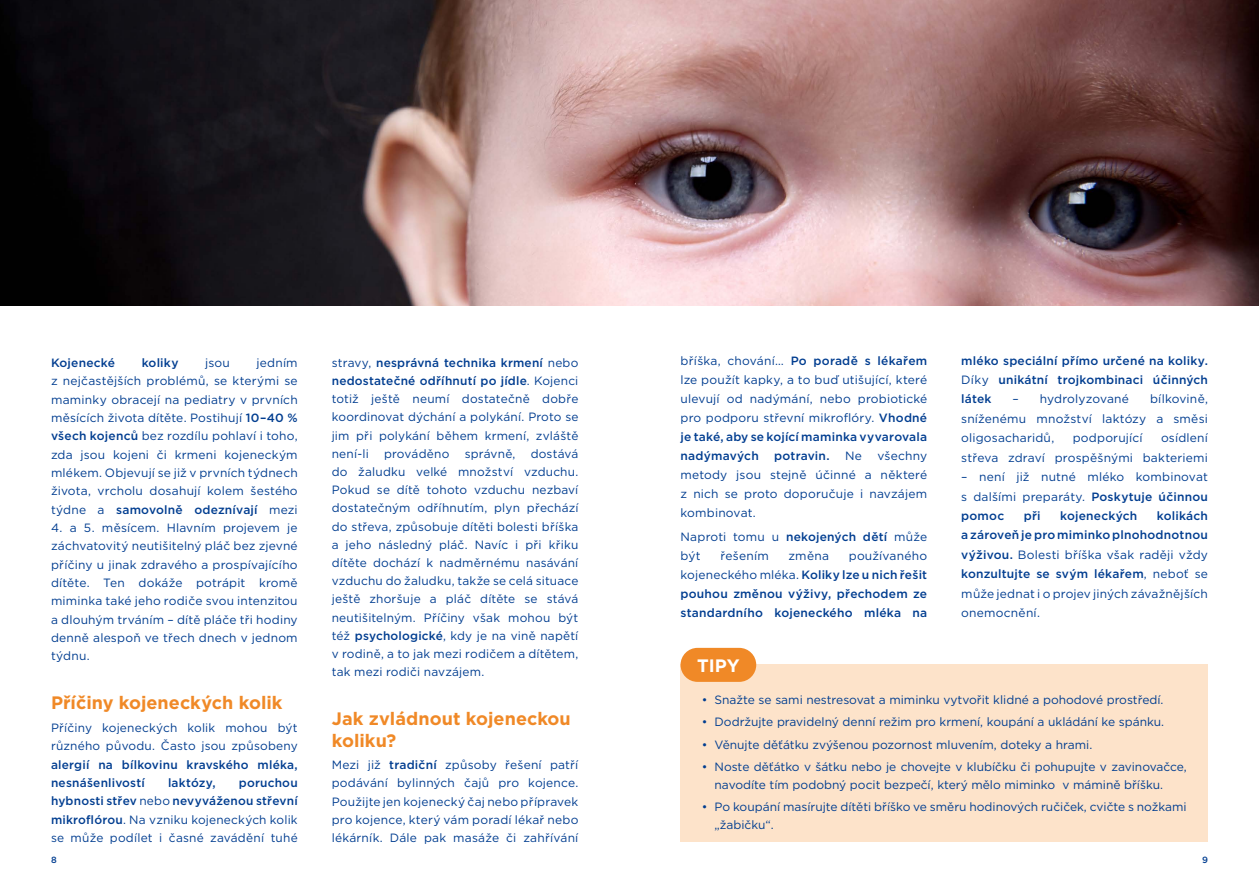
<style>
.page{position:relative;width:1259px;height:893px;background:#fff}
.page>*{position:absolute;margin:0;border:0;box-sizing:border-box;transform-origin:0 0}
.t1{font:700 18px/21.8px "Gotham";color:#f08927}
.t2{font:700 18px "Gotham";color:#fff}
.t3{font:12px/18.1px "Gotham";letter-spacing:.01em;color:#003d90;text-align:justify}
.t4{font:500 12px/19px "Gotham";letter-spacing:.015em;color:#003d90;text-align:justify}
.t5{font:500 9px "Gotham";color:#003d90}
.s1{font-weight:500}
.s2{font-weight:400}
</style>
<div class="page">
<img style="left:0;top:0;width:1259px;height:306px">
<div style="left:680px;top:665px;width:528px;height:177px;background:#fde3ca"></div>
<div style="left:680px;top:648px;width:76px;height:34px;background:#f08927;border-radius:17px"></div>
<p class="t4" style="left:51px;top:353px;width:66px">Kojenecké</p>
<p class="t4" style="left:142px;top:353px;width:38px">koliky</p>
<p class="t3" style="left:205px;top:353px;width:26px">jsou</p>
<p class="t3" style="left:51px;top:353px;width:248px;text-indent:205px">jedním z nejčastějších problémů, se kterými se maminky obracejí na pediatry v prvních měsících života dítěte. Postihují <span class="s1">10–40 % všech kojenců</span> bez rozdílu pohlaví i toho, zda jsou kojeni či krmeni kojeneckým mlékem. Objevují se již v prvních týdnech života, vrcholu dosahují kolem šestého týdne a <span class="s1">samovolně odeznívají</span> mezi</p>
<p class="t3" style="left:51px;top:518px;width:248px">4. a 5. měsícem. Hlavním projevem je záchvatovitý neutišitelný pláč bez zjevné příčiny u jinak zdravého a prospívajícího dítěte. Ten dokáže potrápit kromě miminka také jeho rodiče svou intenzitou a dlouhým trváním – dítě pláče tři hodiny denně alespoň ve třech dnech v jednom týdnu.</p>
<h1 class="t1" style="left:51px;top:692px;width:233px">Příčiny kojeneckých kolik</h1>
<p class="t3" style="left:51px;top:718px;width:248px">Příčiny kojeneckých kolik mohou být různého původu. Často jsou způsobeny</p>
<p class="t4" style="left:51px;top:755px;width:248px;line-height:18.3px">alergií na bílkovinu kravského mléka, nesnášenlivostí</p>
<p class="t4" style="left:168px;top:773px;width:49px">laktózy,</p>
<p class="t3" style="left:51px;top:773px;width:248px;text-indent:188px"><span class="s1">poruchou hybnosti střev</span> nebo <span class="s1">nevyváženou střevní mikroflórou</span>. Na vzniku kojeneckých kolik se může podílet i časné zavádění tuhé</p>
<p class="t3" style="left:332px;top:353px;width:248px">stravy, <span class="s1">nesprávná technika krmení</span> nebo <span class="s1">nedostatečné odříhnutí po jídle</span>. Kojenci totiž ještě neumí dostatečně dobře koordinovat dýchání a polykání. Proto se jim při polykání během krmení, zvláště není-li</p>
<p class="t3" style="left:332px;top:444px;width:248px;text-indent:199px">dostává do žaludku velké množství vzduchu.<br>Pokud se dítě tohoto vzduchu nezbaví dostatečným odříhnutím, plyn přechází do střeva, způsobuje dítěti bolesti bříška a jeho následný pláč. Navíc i při křiku dítěte dochází k nadměrnému nasávání vzduchu do žaludku, takže se celá situace ještě zhoršuje a pláč dítěte se stává neutišitelným. Příčiny však mohou být též <span class="s1">psychologické</span>, kdy je na vině napětí v rodině, a to jak mezi rodičem a dítětem, tak mezi rodiči navzájem.</p>
<h1 class="t1" style="left:332px;top:707px;width:241px">Jak zvládnout kojeneckou koliku?</h1>
<p class="t3" style="left:332px;top:755px;width:248px">Mezi již <span class="s1">tradiční</span> způsoby řešení patří podávání bylinných čajů pro kojence.<br>Použijte jen kojenecký čaj nebo přípravek pro kojence, který vám poradí lékař nebo lékárník. Dále pak masáže či zahřívání</p>
<p class="t3" style="left:384px;top:444px;width:67px">prováděno</p>
<p class="t3" style="left:465px;top:444px;width:52px">správně,</p>
<p class="t3" style="left:680px;top:351px;width:248px;line-height:19px">bříška, chování… <span class="s1">Po poradě s lékařem </span>lze použít kapky, a to buď utišující, které ulevují od nadýmání, nebo probiotické pro podporu střevní mikroflóry. <span class="s1">Vhodné je také, aby se kojící maminka vyvarovala nadýmavých</span></p>
<p class="t3" style="left:680px;top:446px;width:248px;line-height:19px;text-indent:197px">všechny metody jsou stejně účinné a některé z nich se proto doporučuje i navzájem kombinovat.</p>
<p class="t3" style="left:680px;top:527px;width:248px;line-height:19px">Naproti tomu u <span class="s1">nekojených dětí</span> může být</p>
<p class="t4" style="left:774px;top:446px;width:57px">potravin.</p>
<p class="t3" style="left:845px;top:447px;width:18px">Ne</p>
<p class="t4" style="left:680px;top:546px;width:248px;text-indent:168px"><span class="s2">používaného kojeneckého mléka.</span> Koliky lze u nich řešit pouhou změnou výživy, přechodem ze standardního kojeneckého mléka na</p>
<p class="t3" style="left:720px;top:546px;width:50px">řešením</p>
<p class="t3" style="left:788px;top:546px;width:42px">změna</p>
<h1 class="t2" style="left:697px;top:654px;width:44px">TIPY</h1>
<p class="t4" style="left:961px;top:350px;width:248px;line-height:19.5px">mléko speciální přímo určené na koliky.<br><span class="s2">Díky</span> unikátní trojkombinaci účinných látek</p>
<p class="t3" style="left:961px;top:389px;width:248px;line-height:19.5px;text-indent:189px">bílkovině, sníženému množství laktózy a směsi oligosacharidů,</p>
<p class="t3" style="left:1012px;top:390px;width:118px">– hydrolyzované</p>
<p class="t3" style="left:961px;top:428px;width:248px;line-height:19.5px;text-align:right">osídlení<br>střeva zdraví prospěšnými bakteriemi</p>
<p class="t3" style="left:961px;top:467px;width:248px;line-height:19.5px">– není již nutné mléko kombinovat s dalšími preparáty. <span class="s1">Poskytuje účinnou pomoc</span></p>
<p class="t3" style="left:1072px;top:429px;width:71px">podporující</p>
<p class="t3" style="left:961px;top:506px;width:248px;line-height:19.5px;text-indent:196px"><span class="s1">kolikách a zároveň je pro miminko plnohodnotnou výživou.</span> Bolesti bříška však raději vždy <span class="s1">konzultujte se svým lékařem</span>, neboť se může jednat i o projev jiných závažnějších onemocnění.</p>
<p class="t4" style="left:1023px;top:506px;width:18px">při</p>
<p class="t4" style="left:1060px;top:506px;width:79px">kojeneckých</p>
<p class="t3" style="left:702px;top:691px;width:463px">• Snažte se sami nestresovat a miminku vytvořit klidné a pohodové prostředí.</p>
<p class="t3" style="left:702px;top:713px;width:464px">• Dodržujte pravidelný denní režim pro krmení, koupání a ukládání ke spánku.</p>
<p class="t3" style="left:702px;top:735px;width:392px">• Věnujte děťátku zvýšenou pozornost mluvením, doteky a hrami.</p>
<p class="t3" style="left:714px;top:757px;width:473px;text-indent:-13px">• Noste děťátko v šátku nebo je chovejte v klubíčku či pohupujte v zavinovačce, navodíte tím podobný pocit bezpečí, který mělo miminko v mámině bříšku.</p>
<p class="t3" style="left:714px;top:798px;width:474px;text-indent:-13px">• Po koupání masírujte dítěti bříško ve směru hodinových ručiček, cvičte s nožkami „žabičku“.</p>
<p class="t5" style="left:51px;top:854px;width:7px">8</p>
<p class="t5" style="left:1202px;top:854px;width:7px">9</p>
</div>
